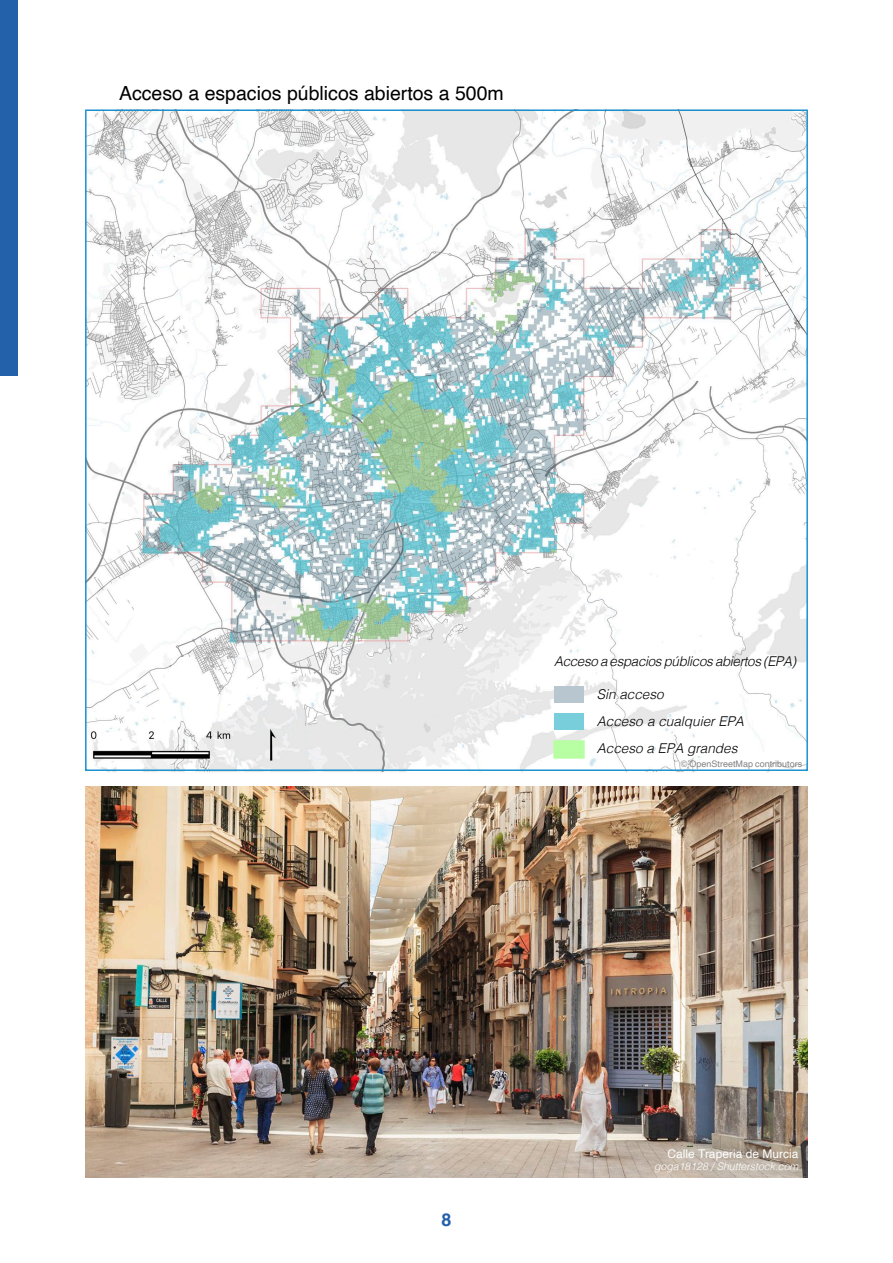
<style>
.page{position:relative;width:893px;height:1263px;background:#fff}
.page>*{position:absolute;margin:0;border:0;box-sizing:border-box;transform-origin:0 0}
.titol_mapa{font:19.5px "Helvetica";color:#000}
.t1{font:700 18px "Helvetica";color:#2560ab}
.cos_mapes{font:italic 300 13.5px "Helvetica";color:#000}
.cos_mapes-2{font:italic 300 13.5px "Helvetica";letter-spacing:-.02em;color:#000}
.titol_mapa-2{font:12px "Helvetica";color:#fff}
.cos_mapes-3{font:italic 300 10.5px "Helvetica";color:#fff}
.titol_mapa-3{font:9px "Helvetica";color:#828285}
</style>
<div class="page">
<div style="left:0;top:0;width:17px;height:376px;background:#2361ab"></div>
<img style="left:85px;top:112px;width:722px;height:675px">
<div style="left:554px;top:686px;width:30px;height:17px;background:#b7c6cf"></div>
<div style="left:554px;top:713px;width:30px;height:17px;background:#78cedb"></div>
<div style="left:553px;top:740px;width:32px;height:19px;background:#b7ffa2;border:2px solid #b7ffa2"></div>
<img style="left:85px;top:787px;width:723px;height:391px">
<p class="titol_mapa" style="left:119px;top:78px;width:386px">Acceso a espacios públicos abiertos a 500m</p>
<p class="cos_mapes-2" style="left:554px;top:650px;width:243px">Acceso a espacios públicos abiertos (EPA)</p>
<p class="cos_mapes" style="left:597px;top:683px;width:68px">Sin acceso</p>
<p class="cos_mapes" style="left:597px;top:710px;width:149px">Acceso a cualquier EPA</p>
<p class="cos_mapes" style="left:597px;top:737px;width:142px">Acceso a EPA grandes</p>
<p class="titol_mapa-3" style="left:681px;top:757px;width:123px">© OpenStreetMap contributors</p>
<h2 class="t1" style="left:441px;top:1208px;width:12px">8</h2>
<p class="titol_mapa-2" style="left:668px;top:1144px;width:132px">Calle Traperia de Murcia</p>
<p class="cos_mapes-3" style="left:654px;top:1157px;width:146px">goga18128 / Shutterstock.com</p>
</div>
